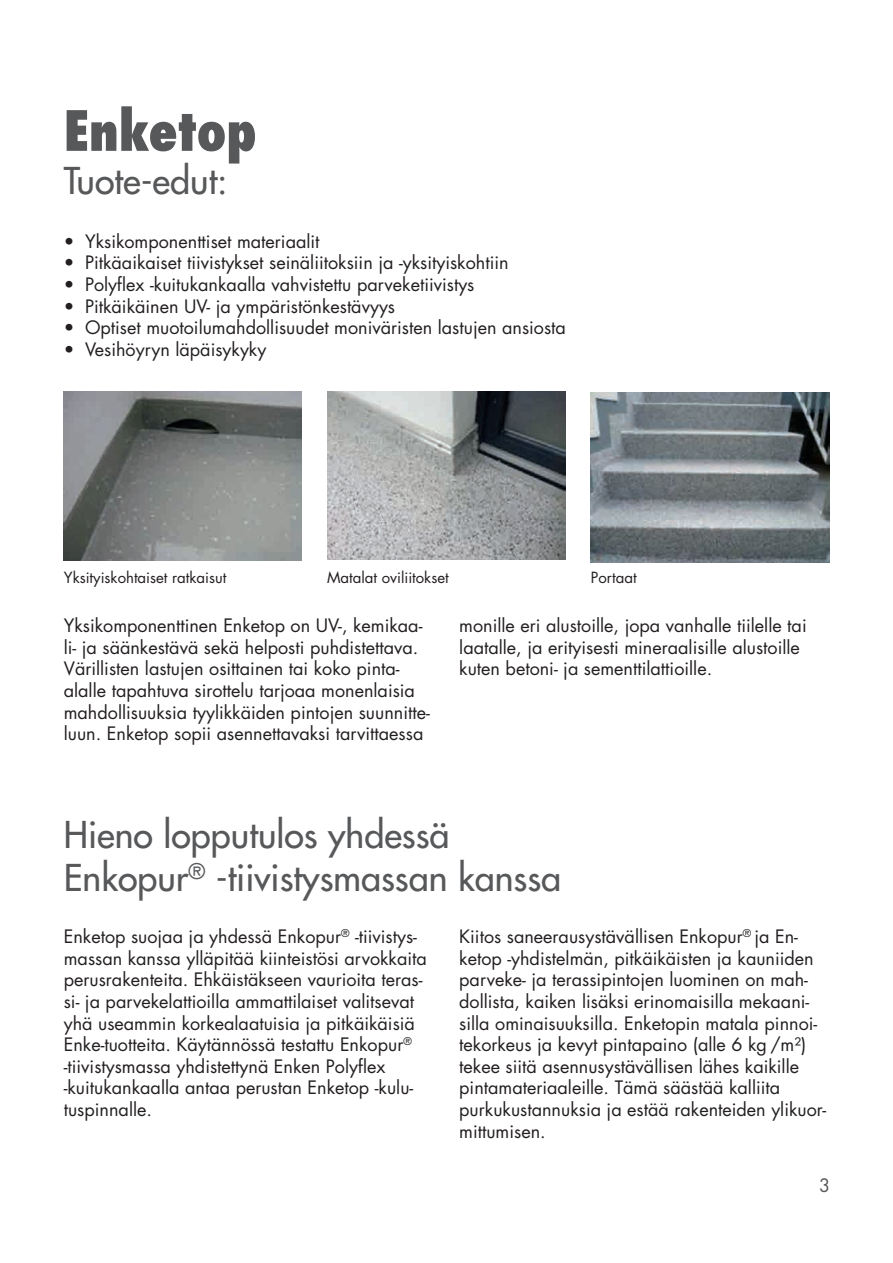
<style>
.page{position:relative;width:893px;height:1263px;background:#fff}
.page>*{position:absolute;margin:0;border:0;box-sizing:border-box;transform-origin:0 0}
.t1{font:800 condensed 54px "Futura";color:#57585a}
.t2{font:36px/43.2px "Futura";color:#57585a}
.t3{font:18px/21.6px "Futura";color:#231f20}
.t4{font:18px "Futura";color:#57585a}
.t5{font:15px "Futura";color:#231f20}
</style>
<div class="page">
<img style="left:327px;top:392px;width:238px;height:168px">
<img style="left:591px;top:392px;width:238px;height:170px">
<img style="left:64px;top:392px;width:238px;height:169px">
<h1 class="t1" style="left:64px;top:94px;width:194px">Enketop</h1>
<h2 class="t2" style="left:64px;top:159px;width:165px">Tuote-edut:</h2>
<p class="t3" style="left:64px;top:231px;width:257px">• Yksikomponenttiset materiaalit</p>
<p class="t3" style="left:64px;top:252px;width:446px">• Pitkäaikaiset tiivistykset seinäliitoksiin ja -yksityiskohtiin</p>
<p class="t3" style="left:64px;top:274px;width:412px">• Polyflex -kuitukankaalla vahvistettu parveketiivistys</p>
<p class="t3" style="left:64px;top:295px;width:333px">• Pitkäikäinen UV- ja ympäristönkestävyys</p>
<p class="t3" style="left:64px;top:317px;width:504px">• Optiset muotoilumahdollisuudet moniväristen lastujen ansiosta</p>
<p class="t3" style="left:64px;top:339px;width:204px">• Vesihöyryn läpäisykyky</p>
<p class="t5" style="left:64px;top:567px;width:164px">Yksityiskohtaiset ratkaisut</p>
<p class="t5" style="left:327px;top:567px;width:123px">Matalat oviliitokset</p>
<p class="t5" style="left:591px;top:567px;width:47px">Portaat</p>
<p class="t3" style="left:64px;top:615px;width:368px">Yksikomponenttinen Enketop on UV-, kemikaa&shy;li- ja säänkestävä sekä helposti puhdistettava.<br>Värillisten lastujen osittainen tai koko pinta&shy;alalle tapahtuva sirottelu tarjoaa monenlaisia mahdollisuuksia tyylikkäiden pintojen suunnitte&shy;luun. Enketop sopii asennettavaksi tarvittaessa</p>
<p class="t3" style="left:459px;top:615px;width:349px">monille eri alustoille, jopa vanhalle tiilelle tai laatalle, ja erityisesti mineraalisille alustoille kuten betoni- ja sementtilattioille.</p>
<h2 class="t2" style="left:64px;top:813px;width:499px">Hieno lopputulos yhdessä<br>Enkopur<sup>®</sup> -tiivistysmassan kanssa</h2>
<p class="t3" style="left:64px;top:926px;width:365px">Enketop suojaa ja yhdessä Enkopur<sup>®</sup> -tiivistys&shy;massan kanssa ylläpitää kiinteistösi arvokkaita perusrakenteita. Ehkäistäkseen vaurioita teras&shy;si- ja parvekelattioilla ammattilaiset valitsevat yhä useammin korkealaatuisia ja pitkäikäisiä Enke-tuotteita. Käytännössä testattu Enkopur<sup>® </sup>-tiivistysmassa yhdistettynä Enken Polyflex -kuitukankaalla antaa perustan Enketop -kulu&shy;tuspinnalle.</p>
<p class="t3" style="left:459px;top:926px;width:369px">Kiitos saneerausystävällisen Enkopur<sup>®</sup> ja En&shy;ketop -yhdistelmän, pitkäikäisten ja kauniiden parveke- ja terassipintojen luominen on mah&shy;dollista, kaiken lisäksi erinomaisilla mekaani&shy;silla ominaisuuksilla. Enketopin matala pinnoi&shy;tekorkeus ja kevyt pintapaino (alle 6 kg /m²) tekee siitä asennusystävällisen lähes kaikille pintamateriaaleille. Tämä säästää kalliita purkukustannuksia ja estää rakenteiden ylikuor&shy;mittumisen.</p>
<p class="t4" style="left:819px;top:1174px;width:13px">3</p>
</div>
